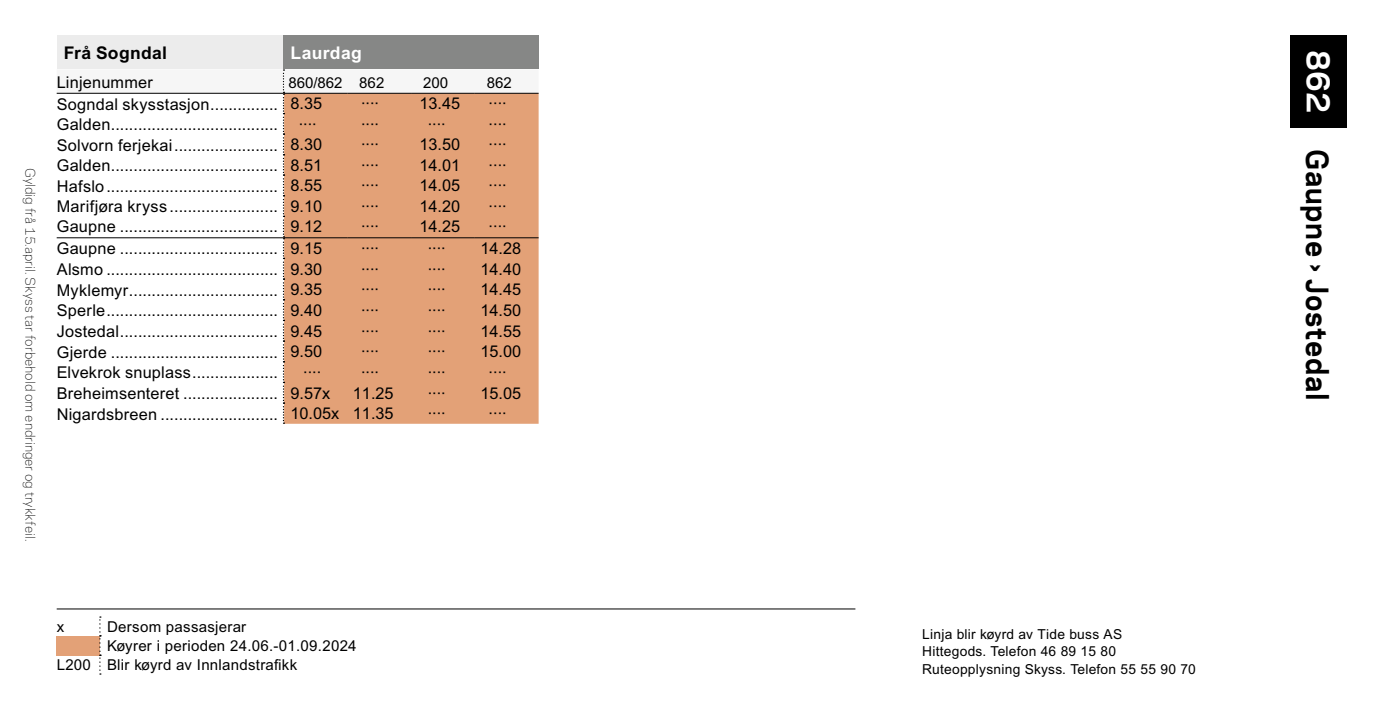
<style>
.page{position:relative;width:1382px;height:709px;background:#fff}
.page>*{position:absolute;margin:0;border:0;box-sizing:border-box;transform-origin:0 0}
.Linjenummer{font:700 30px "Galaxie Polaris";color:#fff}
.Linjenavn{font:700 28.75px "Galaxie Polaris";letter-spacing:.02em;color:#000;scale:.95 1}
.Tabellheading{font:700 17.5px "Arial MT Pro";letter-spacing:.02em;color:#000}
.Tabellheading-2{font:700 17.5px "Arial MT Pro";letter-spacing:.02em;color:#fff}
.Steder{font:16.25px "Arial MT Pro";letter-spacing:.015em;color:#000}
.Stoppetider{font:16.25px "Arial MT Pro";color:#000}
.Noter{font:15px "Arial MT Pro";letter-spacing:.02em;color:#000}
.Tur_nr__tall{font:15px "Arial MT Pro";color:#000}
.t1{font:13.75px/17.2px "Arial MT Pro";letter-spacing:.02em;color:#000}
.t2{font:300 12.5px "Galaxie Polaris";color:#000}
</style>
<div class="page">
<div style="left:57px;top:35px;width:226px;height:34px;background:#ececec"></div>
<div style="left:283px;top:35px;width:256px;height:34px;background:#868786"></div>
<svg style="left:57px;top:69px;width:482px;height:355px"></svg>
<hr style="left:57px;top:93px;width:226px;height:1px;background:#000">
<hr style="left:283px;top:93px;width:64px;height:1px;background:#000">
<hr style="left:347px;top:93px;width:64px;height:1px;background:#000">
<hr style="left:411px;top:93px;width:64px;height:1px;background:#000">
<hr style="left:475px;top:93px;width:64px;height:1px;background:#000">
<hr style="left:57px;top:237px;width:226px;height:1px;background:#000">
<hr style="left:283px;top:237px;width:64px;height:1px;background:#000">
<hr style="left:347px;top:237px;width:64px;height:1px;background:#000">
<hr style="left:411px;top:237px;width:64px;height:1px;background:#000">
<hr style="left:475px;top:237px;width:64px;height:1px;background:#000">
<hr style="left:57px;top:608px;width:798px;height:1px;background:#000">
<div style="left:57px;top:636px;width:43px;height:19px;background:#e3a177"></div>
<svg style="left:99px;top:616px;width:2px;height:58px"></svg>
<div style="left:1290px;top:35px;width:56px;height:93px;background:#000"></div>
<p class="t2" style="left:40px;top:168px;width:375px;rotate:90deg">Gyldig frå 15.april. Skyss tar forbehold om endringer og trykkfeil.</p>
<p class="Tabellheading" style="left:64px;top:42px;width:105px">Frå Sogndal</p>
<p class="Tabellheading-2" style="left:291px;top:42px;width:73px">Laurdag</p>
<p class="Steder" style="left:57px;top:73px;width:98px">Linjenummer</p>
<p class="Tur_nr__tall" style="left:288px;top:74px;width:56px">860/862</p>
<p class="Tur_nr__tall" style="left:359px;top:74px;width:27px">862</p>
<p class="Tur_nr__tall" style="left:423px;top:74px;width:27px">200</p>
<p class="Tur_nr__tall" style="left:487px;top:74px;width:27px">862</p>
<p class="Steder" style="left:57px;top:95px;width:223px">Sogndal skysstasjon...............</p>
<p class="Stoppetider" style="left:291px;top:94px;width:33px">8.35</p>
<p class="Stoppetider" style="left:361px;top:94px;width:20px">····</p>
<p class="Stoppetider" style="left:420px;top:94px;width:42px">13.45</p>
<p class="Stoppetider" style="left:489px;top:94px;width:20px">····</p>
<p class="Steder" style="left:57px;top:115px;width:223px">Galden.....................................</p>
<p class="Stoppetider" style="left:299px;top:115px;width:20px">····</p>
<p class="Stoppetider" style="left:361px;top:115px;width:20px">····</p>
<p class="Stoppetider" style="left:428px;top:115px;width:20px">····</p>
<p class="Stoppetider" style="left:489px;top:115px;width:20px">····</p>
<p class="Steder" style="left:57px;top:136px;width:223px">Solvorn ferjekai.......................</p>
<p class="Stoppetider" style="left:291px;top:135px;width:33px">8.30</p>
<p class="Stoppetider" style="left:361px;top:135px;width:20px">····</p>
<p class="Stoppetider" style="left:420px;top:135px;width:42px">13.50</p>
<p class="Stoppetider" style="left:489px;top:135px;width:20px">····</p>
<p class="Steder" style="left:57px;top:156px;width:223px">Galden.....................................</p>
<p class="Stoppetider" style="left:291px;top:156px;width:33px">8.51</p>
<p class="Stoppetider" style="left:361px;top:156px;width:20px">····</p>
<p class="Stoppetider" style="left:420px;top:156px;width:42px">14.01</p>
<p class="Stoppetider" style="left:489px;top:156px;width:20px">····</p>
<p class="Steder" style="left:57px;top:177px;width:223px">Hafslo......................................</p>
<p class="Stoppetider" style="left:291px;top:176px;width:33px">8.55</p>
<p class="Stoppetider" style="left:361px;top:176px;width:20px">····</p>
<p class="Stoppetider" style="left:420px;top:176px;width:42px">14.05</p>
<p class="Stoppetider" style="left:489px;top:176px;width:20px">····</p>
<p class="Steder" style="left:57px;top:197px;width:223px">Marifjøra kryss ........................</p>
<p class="Stoppetider" style="left:291px;top:197px;width:33px">9.10</p>
<p class="Stoppetider" style="left:361px;top:197px;width:20px">····</p>
<p class="Stoppetider" style="left:420px;top:197px;width:42px">14.20</p>
<p class="Stoppetider" style="left:489px;top:197px;width:20px">····</p>
<p class="Steder" style="left:57px;top:217px;width:223px">Gaupne ...................................</p>
<p class="Stoppetider" style="left:291px;top:217px;width:33px">9.12</p>
<p class="Stoppetider" style="left:361px;top:217px;width:20px">····</p>
<p class="Stoppetider" style="left:420px;top:217px;width:42px">14.25</p>
<p class="Stoppetider" style="left:489px;top:217px;width:20px">····</p>
<p class="Steder" style="left:57px;top:239px;width:223px">Gaupne ...................................</p>
<p class="Stoppetider" style="left:291px;top:239px;width:33px">9.15</p>
<p class="Stoppetider" style="left:361px;top:239px;width:20px">····</p>
<p class="Stoppetider" style="left:428px;top:239px;width:20px">····</p>
<p class="Stoppetider" style="left:480px;top:239px;width:42px">14.28</p>
<p class="Steder" style="left:57px;top:260px;width:223px">Alsmo ......................................</p>
<p class="Stoppetider" style="left:291px;top:260px;width:33px">9.30</p>
<p class="Stoppetider" style="left:361px;top:260px;width:20px">····</p>
<p class="Stoppetider" style="left:428px;top:260px;width:20px">····</p>
<p class="Stoppetider" style="left:480px;top:260px;width:42px">14.40</p>
<p class="Steder" style="left:57px;top:281px;width:223px">Myklemyr.................................</p>
<p class="Stoppetider" style="left:291px;top:280px;width:33px">9.35</p>
<p class="Stoppetider" style="left:361px;top:280px;width:20px">····</p>
<p class="Stoppetider" style="left:428px;top:280px;width:20px">····</p>
<p class="Stoppetider" style="left:480px;top:280px;width:42px">14.45</p>
<p class="Steder" style="left:57px;top:301px;width:223px">Sperle......................................</p>
<p class="Stoppetider" style="left:291px;top:301px;width:33px">9.40</p>
<p class="Stoppetider" style="left:361px;top:301px;width:20px">····</p>
<p class="Stoppetider" style="left:428px;top:301px;width:20px">····</p>
<p class="Stoppetider" style="left:480px;top:301px;width:42px">14.50</p>
<p class="Steder" style="left:57px;top:322px;width:223px">Jostedal...................................</p>
<p class="Stoppetider" style="left:291px;top:322px;width:33px">9.45</p>
<p class="Stoppetider" style="left:361px;top:322px;width:20px">····</p>
<p class="Stoppetider" style="left:428px;top:322px;width:20px">····</p>
<p class="Stoppetider" style="left:480px;top:322px;width:42px">14.55</p>
<p class="Steder" style="left:57px;top:343px;width:223px">Gjerde .....................................</p>
<p class="Stoppetider" style="left:291px;top:342px;width:33px">9.50</p>
<p class="Stoppetider" style="left:361px;top:342px;width:20px">····</p>
<p class="Stoppetider" style="left:428px;top:342px;width:20px">····</p>
<p class="Stoppetider" style="left:480px;top:342px;width:42px">15.00</p>
<p class="Steder" style="left:57px;top:363px;width:223px">Elvekrok snuplass...................</p>
<p class="Stoppetider" style="left:303px;top:363px;width:20px">····</p>
<p class="Stoppetider" style="left:361px;top:363px;width:20px">····</p>
<p class="Stoppetider" style="left:428px;top:363px;width:20px">····</p>
<p class="Stoppetider" style="left:489px;top:363px;width:20px">····</p>
<p class="Steder" style="left:57px;top:384px;width:223px">Breheimsenteret .....................</p>
<p class="Stoppetider" style="left:291px;top:383px;width:41px">9.57x</p>
<p class="Stoppetider" style="left:353px;top:383px;width:42px">11.25</p>
<p class="Stoppetider" style="left:428px;top:383px;width:20px">····</p>
<p class="Stoppetider" style="left:480px;top:383px;width:42px">15.05</p>
<p class="Steder" style="left:57px;top:404px;width:223px">Nigardsbreen ..........................</p>
<p class="Stoppetider" style="left:291px;top:404px;width:50px">10.05x</p>
<p class="Stoppetider" style="left:353px;top:404px;width:42px">11.35</p>
<p class="Stoppetider" style="left:428px;top:404px;width:20px">····</p>
<p class="Stoppetider" style="left:489px;top:404px;width:20px">····</p>
<p class="Noter" style="left:57px;top:617px;width:9px">x</p>
<p class="Noter" style="left:107px;top:617px;width:141px">Dersom passasjerar</p>
<p class="Noter" style="left:107px;top:637px;width:251px">Køyrer i perioden 24.06.-01.09.2024</p>
<p class="Noter" style="left:57px;top:656px;width:36px">L200</p>
<p class="Noter" style="left:107px;top:656px;width:192px">Blir køyrd av Innlandstrafikk</p>
<p class="t1" style="left:922px;top:626px;width:275px">Linja blir køyrd av Tide buss AS<br>Hittegods. Telefon 46 89 15 80<br>Ruteopplysning Skyss. Telefon 55 55 90 70</p>
<p class="Linjenummer" style="left:1341px;top:50px;width:64px;rotate:90deg">862</p>
<p class="Linjenavn" style="left:1339px;top:149px;width:266px;rotate:90deg">Gaupne › Jostedal</p>
</div>
